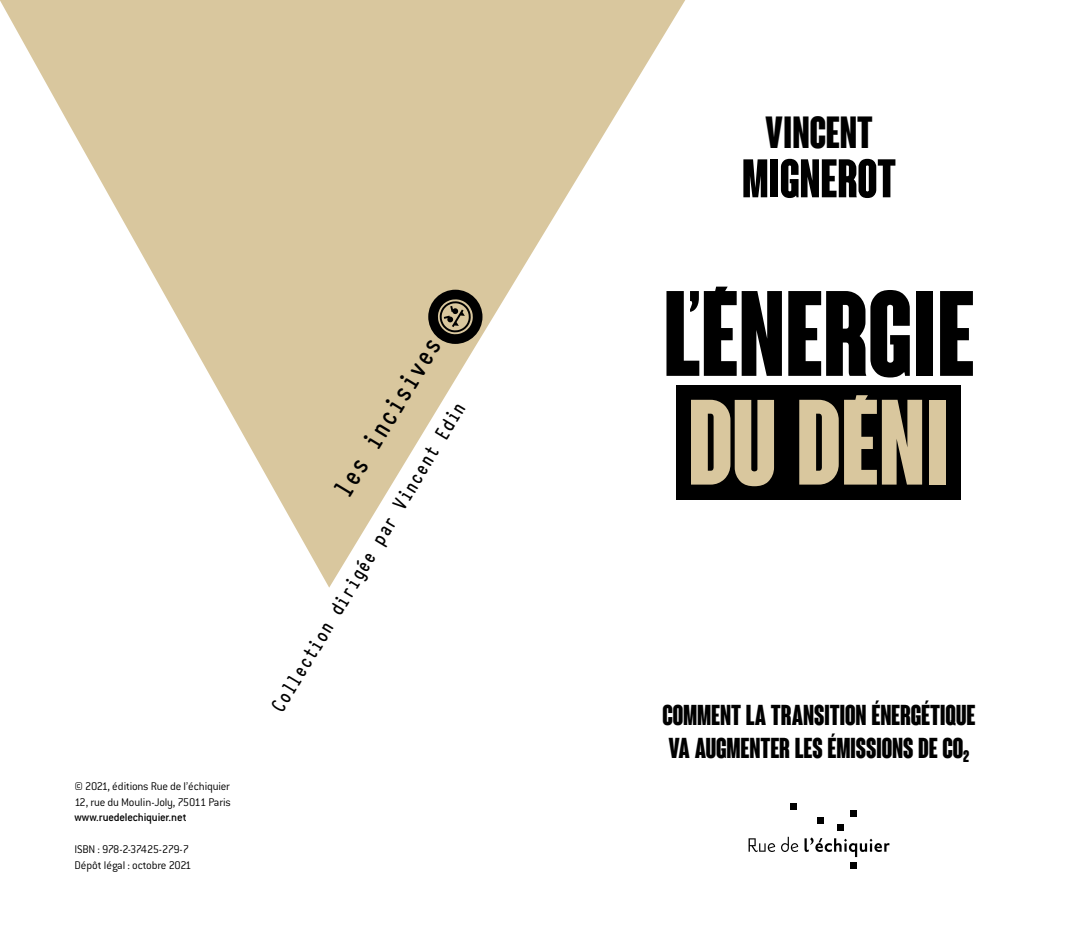
<style>
.page{position:relative;width:1092px;height:943px;background:#fff}
.page>*{position:absolute;margin:0;border:0;box-sizing:border-box;transform-origin:0 0}
.t1{font:700 condensed 117.77px "Coluna";color:#000}
.t2{font:700 condensed 117.77px "Coluna";color:#d9c79e}
.t3{font:700 condensed 52.68px "Coluna";color:#000}
.t4{font:700 condensed 43.75px "Coluna";color:#000}
.t5{font:700 31.15px "Typewriter Condensed";color:#000}
.t6{font:700 condensed 28px/33.6px "Coluna";letter-spacing:-.005em;color:#000}
.t7{font:700 22.75px "Typewriter Condensed";color:#000}
.t8{font:300 12.25px/15.8px "Conduit ITC";letter-spacing:-.015em;color:#000}
.t9{font:500 12.25px "Conduit ITC";letter-spacing:-.015em;color:#000}
</style>
<div class="page">
<svg style="left:0;top:0;width:728px;height:587px"></svg>
<svg style="left:748px;top:838px;width:27px;height:14px"></svg>
<svg style="left:781px;top:836px;width:17px;height:16px"></svg>
<svg style="left:804px;top:837px;width:85px;height:20px"></svg>
<div style="left:789px;top:803px;width:7px;height:7px;background:#000"></div>
<div style="left:816px;top:817px;width:7px;height:6px;background:#000"></div>
<div style="left:850px;top:810px;width:7px;height:7px;background:#000"></div>
<div style="left:837px;top:823px;width:6px;height:7px;background:#000"></div>
<div style="left:850px;top:861px;width:7px;height:7px;background:#000"></div>
<div style="left:428px;top:289px;width:54px;height:55px;background:#000;border-radius:50%"></div>
<svg style="left:438px;top:299px;width:35px;height:35px"></svg>
<div style="left:676px;top:385px;width:284px;height:115px;background:#000"></div>
<svg style="left:853px;top:395px;width:14px;height:14px"></svg>
<svg style="left:712px;top:286px;width:15px;height:15px"></svg>
<p class="t8" style="left:74px;top:778px;width:158px">© 2021, éditions Rue de l’échiquier<br>12, rue du Moulin-Joly, 75011 Paris</p>
<p class="t9" style="left:74px;top:810px;width:114px">www.ruedelechiquier.net</p>
<p class="t8" style="left:74px;top:841px;width:118px">ISBN : 978-2-37425-279-7<br>Dépôt légal : octobre 2021</p>
<h3 class="t5" style="left:321px;top:483px;width:183px;rotate:-59deg">les incisives</h3>
<h3 class="t7" style="left:262px;top:702px;width:360px;rotate:-59deg">Collection dirigée par Vincent Edin</h3>
<h3 class="t4" style="left:765px;top:109px;width:109px">VINCENT</h3>
<h2 class="t3" style="left:742px;top:150px;width:155px">MIGNEROT</h2>
<h1 class="t1" style="left:663px;top:270px;width:313px">L’ENERGIE</h1>
<h1 class="t2" style="left:687px;top:379px;width:264px">DU DENI</h1>
<h3 class="t6" style="left:662px;top:700px;width:314px">COMMENT LA TRANSITION ÉNERGÉTIQUE<br>VA AUGMENTER LES ÉMISSIONS DE CO<sub>2</sub></h3>
</div>
